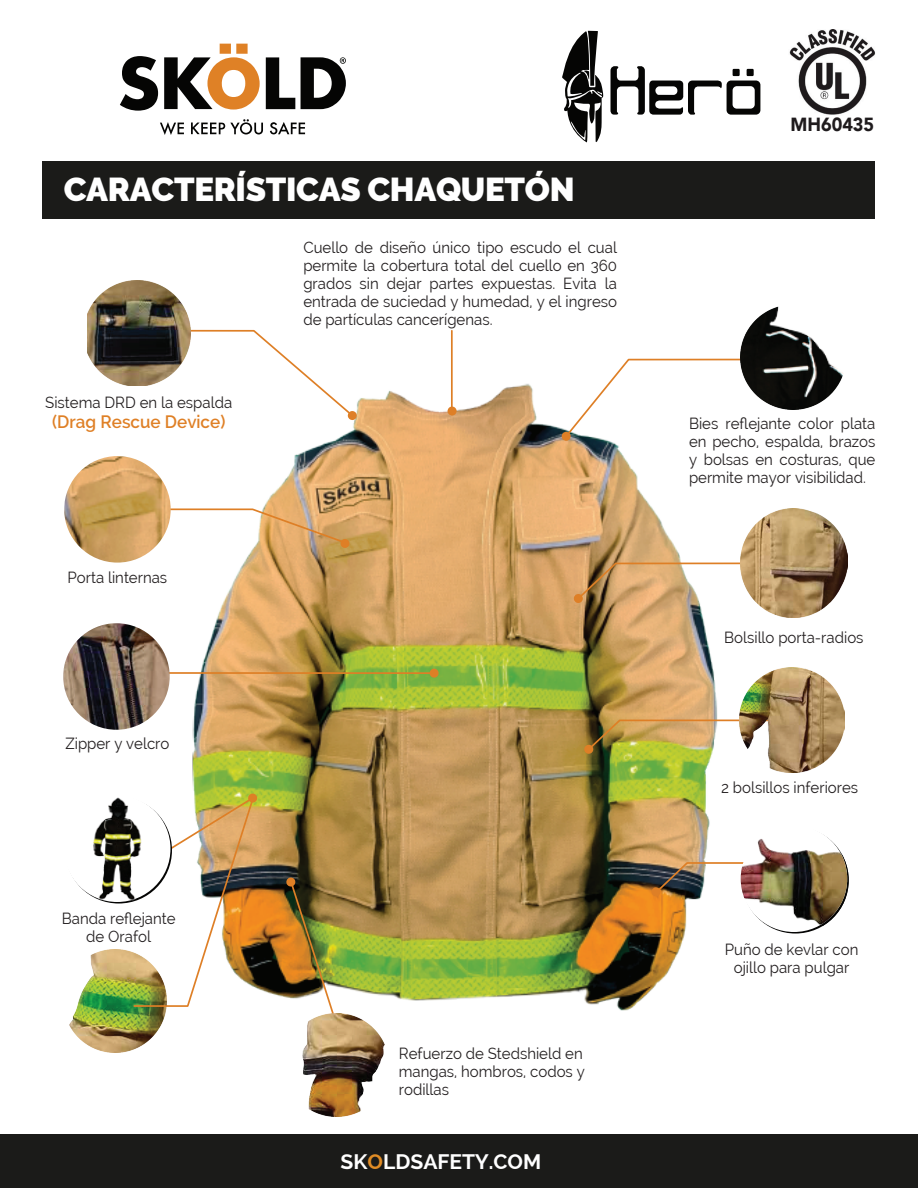
<style>
.page{position:relative;width:918px;height:1188px;background:#fff}
.page>*{position:absolute;margin:0;border:0;box-sizing:border-box;transform-origin:0 0}
.t1{font:900 33px "Raleway";letter-spacing:-.01em;color:#fff}
.t2{font:700 21px "Raleway";color:#fff}
.t3{font:900 18.9px "Avenir";color:#1f1b1d;scale:.95 1}
.t4{font:600 18px "Raleway";color:#df8026;scale:.95 1}
.t5{font:15.75px/18px "Raleway";color:#231f20;text-align:center;scale:.95 1}
.s1{color:#e08c25}
</style>
<div class="page">
<img style="left:165px;top:384px;width:553px;height:627px">
<div style="left:43px;top:161px;width:832px;height:57px;background:#1b1b19"></div>
<div style="left:0;top:1134px;width:918px;height:54px;background:#1b1b19"></div>
<img style="left:69px;top:950px;width:98px;height:103px">
<svg style="left:165px;top:329px;width:192px;height:91px"></svg>
<svg style="left:564px;top:358px;width:177px;height:81px"></svg>
<div style="left:562px;top:432px;width:9px;height:9px;background:#de7f26;border-radius:50%"></div>
<svg style="left:573px;top:562px;width:167px;height:41px"></svg>
<img style="left:286px;top:877px;width:62px;height:178px">
<svg style="left:447px;top:406px;width:10px;height:10px"></svg>
<hr style="left:451px;top:331px;width:2px;height:80px;background:#de7f26">
<hr style="left:154px;top:672px;width:280px;height:2px;background:#de7f26">
<svg style="left:429px;top:668px;width:10px;height:10px"></svg>
<img style="left:584px;top:719px;width:155px;height:35px">
<svg style="left:120px;top:56px;width:38px;height:55px"></svg>
<svg style="left:164px;top:44px;width:96px;height:66px"></svg>
<svg style="left:266px;top:57px;width:29px;height:52px"></svg>
<svg style="left:160px;top:122px;width:24px;height:13px"></svg>
<svg style="left:191px;top:119px;width:72px;height:15px"></svg>
<svg style="left:270px;top:122px;width:35px;height:12px"></svg>
<svg style="left:301px;top:57px;width:45px;height:52px"></svg>
<svg style="left:562px;top:30px;width:42px;height:113px"></svg>
<svg style="left:611px;top:66px;width:149px;height:49px"></svg>
<img style="left:789px;top:30px;width:86px;height:85px">
<img style="left:741px;top:306px;width:102px;height:104px">
<img style="left:740px;top:509px;width:108px;height:109px">
<img style="left:739px;top:668px;width:106px;height:105px">
<svg style="left:651px;top:840px;width:198px;height:94px"></svg>
<img style="left:741px;top:838px;width:106px;height:94px">
<img style="left:88px;top:280px;width:102px;height:106px">
<img style="left:63px;top:623px;width:107px;height:107px;border-radius:53px">
<svg style="left:165px;top:508px;width:185px;height:40px"></svg>
<img style="left:133px;top:793px;width:125px;height:215px">
<svg style="left:65px;top:797px;width:107px;height:107px"></svg>
<div style="left:64px;top:796px;width:106px;height:106px;background:#fff;border-radius:50%"></div>
<img style="left:91px;top:796px;width:52px;height:106px">
<img style="left:64px;top:456px;width:107px;height:107px;border-radius:53px">
<img style="left:303px;top:1014px;width:81px;height:102px">
<h1 class="t1" style="left:64px;top:170px;width:512px">CARACTERÍSTICAS CHAQUETÓN</h1>
<p class="t5" style="left:45px;top:394px;width:198px">Sistema DRD en la espalda</p>
<p class="t4" style="left:52px;top:411px;width:184px">(Drag Rescue Device)</p>
<p class="t5" style="left:68px;top:568px;width:106px">Porta linternas</p>
<p class="t5" style="left:65px;top:735px;width:111px">Zipper y velcro</p>
<p class="t5" style="left:62px;top:909px;width:121px">Banda reflejante de Orafol</p>
<p class="t5" style="left:303px;top:238px;width:332px;text-align:justify">Cuello de diseño único tipo escudo el cual permite la cobertura total del cuello en 360 grados sin dejar partes expuestas. Evita la entrada de suciedad y humedad, y el ingreso de partículas cancerígenas.</p>
<p class="t5" style="left:399px;top:1045px;width:197px;text-align:left">Refuerzo de Stedshield en mangas, hombros, codos y rodillas</p>
<h2 class="t2" style="left:341px;top:1149px;width:202px">SK<span class="s1">O</span>LDSAFETY.COM</h2>
<p class="t3" style="left:790px;top:108px;width:90px">MH60435</p>
<p class="t5" style="left:689px;top:414px;width:198px;text-align:justify">Bies reflejante color plata en pecho, espalda, brazos y bolsas en costuras, que permite mayor visibilidad.</p>
<p class="t5" style="left:724px;top:628px;width:148px">Bolsillo porta-radios</p>
<p class="t5" style="left:721px;top:778px;width:146px">2 bolsillos inferiores</p>
<p class="t5" style="left:725px;top:941px;width:142px">Puño de kevlar con ojillo para pulgar</p>
</div>
